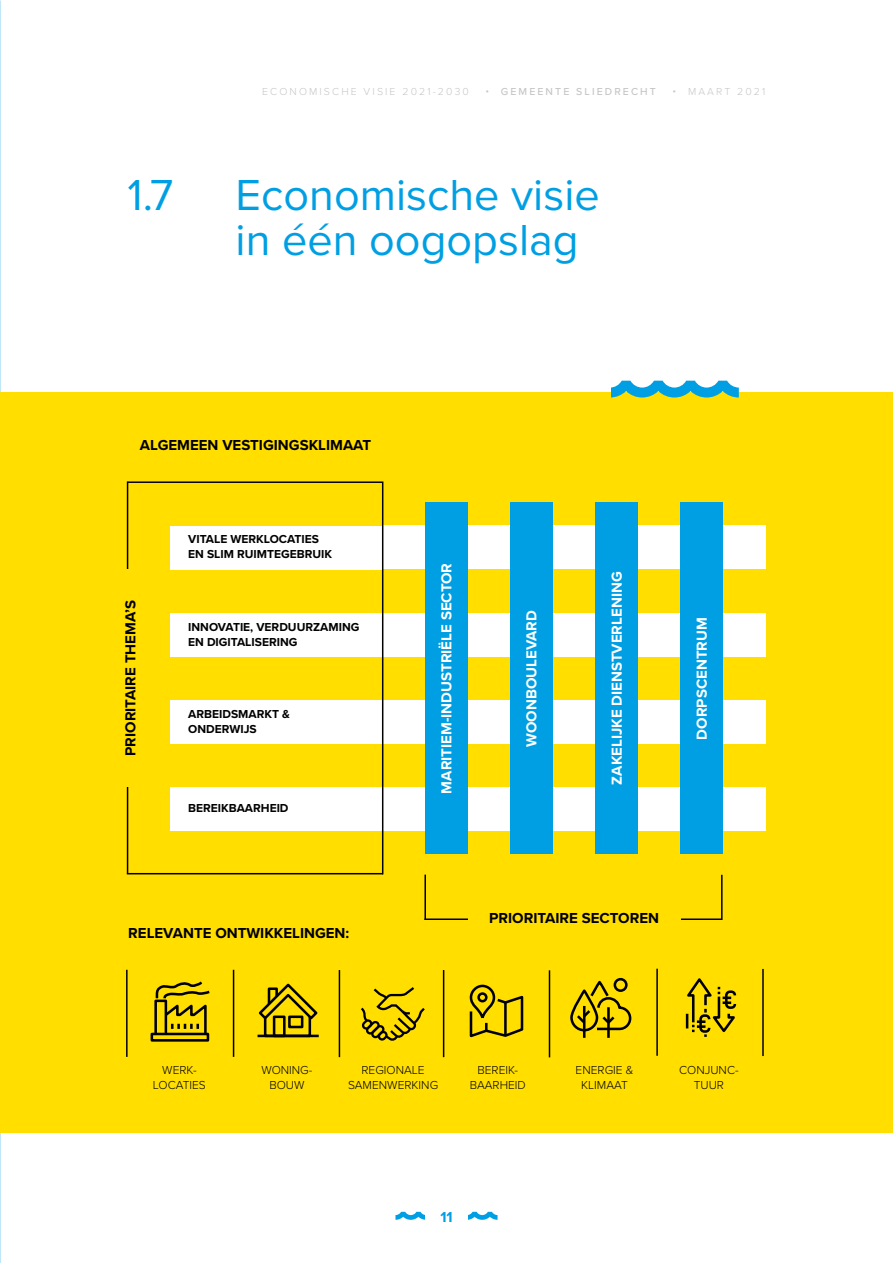
<style>
.page{position:relative;width:893px;height:1263px;background:#fff}
.page>*{position:absolute;margin:0;border:0;box-sizing:border-box;transform-origin:0 0}
.t1{font:45px/45px "Proxima Nova";color:#009fe3}
.t2{font:700 15px "Proxima Nova";color:#000}
.t3{font:700 15px "Proxima Nova";color:#fff}
.t4{font:700 15px "Proxima Nova";color:#009fe3}
.t5{font:700 12px/15px "Proxima Nova";color:#000}
.t6{font:300 12px/15px "Proxima Nova";color:#000;text-align:center}
.t7{font:300 10.5px "Proxima Nova";letter-spacing:.2em;color:#c6c6c6}
.t8{font:500 10.5px "Proxima Nova";letter-spacing:.2em;color:#c6c6c6}
.s1{font-weight:300}
</style>
<div class="page">
<svg style="left:396px;top:1212px;width:101px;height:8px"></svg>
<div style="left:425px;top:1207px;width:43px;height:18px;background:#fff"></div>
<div style="left:0;top:392px;width:893px;height:740px;background:#ffde00"></div>
<div style="left:383px;top:526px;width:382px;height:43px;background:#fff"></div>
<div style="left:383px;top:613px;width:382px;height:43px;background:#fff"></div>
<div style="left:383px;top:700px;width:382px;height:43px;background:#fff"></div>
<div style="left:383px;top:787px;width:382px;height:43px;background:#fff"></div>
<svg style="left:611px;top:381px;width:128px;height:16px"></svg>
<div style="left:170px;top:526px;width:213px;height:43px;background:#fff"></div>
<div style="left:170px;top:613px;width:213px;height:43px;background:#fff"></div>
<div style="left:170px;top:700px;width:213px;height:43px;background:#fff"></div>
<div style="left:170px;top:787px;width:213px;height:44px;background:#fff"></div>
<hr style="left:128px;top:481px;width:255px;height:2px;background:#000">
<hr style="left:127px;top:873px;width:256px;height:1px;background:#000">
<hr style="left:127px;top:481px;width:1px;height:393px;background:#000">
<div style="left:124px;top:569px;width:43px;height:218px;background:#ffde00"></div>
<hr style="left:382px;top:483px;width:1px;height:391px;background:#000">
<div style="left:425px;top:502px;width:43px;height:352px;background:#009fe3"></div>
<div style="left:510px;top:503px;width:43px;height:351px;background:#009fe3"></div>
<div style="left:595px;top:502px;width:43px;height:352px;background:#009fe3"></div>
<div style="left:680px;top:502px;width:43px;height:352px;background:#009fe3"></div>
<hr style="left:424px;top:918px;width:298px;height:2px;background:#000">
<hr style="left:424px;top:875px;width:2px;height:45px;background:#000">
<hr style="left:721px;top:875px;width:2px;height:45px;background:#000">
<div style="left:468px;top:911px;width:212px;height:44px;background:#ffde00"></div>
<hr style="left:126px;top:970px;width:2px;height:87px;background:#000">
<hr style="left:233px;top:970px;width:1px;height:87px;background:#000">
<hr style="left:339px;top:970px;width:1px;height:87px;background:#000">
<hr style="left:443px;top:970px;width:1px;height:87px;background:#000">
<hr style="left:549px;top:970px;width:1px;height:87px;background:#000">
<hr style="left:656px;top:969px;width:2px;height:87px;background:#000">
<hr style="left:762px;top:969px;width:2px;height:87px;background:#000">
<svg style="left:685px;top:978px;width:52px;height:59px"></svg>
<div style="left:699px;top:1014px;width:11px;height:19px;border:3px solid #000;border-radius:4px"></div>
<div style="left:570px;top:989px;width:28px;height:42px;border:3px solid #000;border-radius:13px"></div>
<svg style="left:574px;top:982px;width:58px;height:56px"></svg>
<div style="left:614px;top:978px;width:14px;height:14px;border:3px solid #000;border-radius:50%"></div>
<svg style="left:469px;top:993px;width:55px;height:45px"></svg>
<div style="left:470px;top:985px;width:25px;height:34px;border:3px solid #000;border-radius:11px"></div>
<div style="left:477px;top:992px;width:11px;height:10px;border:3px solid #000;border-radius:50%"></div>
<svg style="left:361px;top:987px;width:64px;height:54px"></svg>
<div style="left:264px;top:1015px;width:47px;height:22px;border:3px solid #000"></div>
<svg style="left:258px;top:983px;width:60px;height:39px"></svg>
<div style="left:273px;top:1015px;width:13px;height:22px;border:3px solid #000"></div>
<div style="left:288px;top:1015px;width:15px;height:13px;border:3px solid #000"></div>
<hr style="left:258px;top:1035px;width:61px;height:2px;background:#000">
<div style="left:151px;top:1033px;width:58px;height:9px;border:3px solid #000"></div>
<svg style="left:154px;top:981px;width:56px;height:55px"></svg>
<p class="t7" style="left:262px;top:84px;width:208px">ECONOMISCHE VISIE 2021-2030</p>
<p class="t8" style="left:485px;top:84px;width:172px"><span class="s1">•</span> GEMEENTE SLIEDRECHT</p>
<p class="t7" style="left:672px;top:84px;width:94px">• MAART 2021</p>
<h1 class="t1" style="left:128px;top:170px;width:47px">1.7</h1>
<h1 class="t1" style="left:236px;top:170px;width:366px">Economische visie in één oogopslag</h1>
<p class="t2" style="left:140px;top:434px;width:233px">ALGEMEEN VESTIGINGSKLIMAAT</p>
<p class="t2" style="left:119px;top:756px;width:157px;rotate:-90deg">PRIORITAIRE THEMA’S</p>
<p class="t5" style="left:188px;top:532px;width:145px">VITALE WERKLOCATIES<br>EN SLIM RUIMTEGEBRUIK</p>
<p class="t5" style="left:188px;top:619px;width:173px">INNOVATIE, VERDUURZAMING<br>EN DIGITALISERING</p>
<p class="t5" style="left:188px;top:706px;width:103px">ARBEIDSMARKT &amp;<br>ONDERWIJS</p>
<p class="t5" style="left:188px;top:800px;width:102px">BEREIKBAARHEID</p>
<p class="t2" style="left:128px;top:922px;width:223px">RELEVANTE ONTWIKKELINGEN:</p>
<p class="t3" style="left:435px;top:793px;width:232px;rotate:-90deg">MARITIEM-INDUSTRIËLE SECTOR</p>
<p class="t3" style="left:520px;top:747px;width:138px;rotate:-90deg">WOONBOULEVARD</p>
<p class="t3" style="left:605px;top:784px;width:214px;rotate:-90deg">ZAKELIJKE DIENSTVERLENING</p>
<p class="t3" style="left:690px;top:739px;width:124px;rotate:-90deg">DORPSCENTRUM</p>
<p class="t2" style="left:489px;top:907px;width:171px">PRIORITAIRE SECTOREN</p>
<p class="t6" style="left:153px;top:1062px;width:54px">WERK-<br>LOCATIES</p>
<p class="t6" style="left:262px;top:1062px;width:52px">WONING-<br>BOUW</p>
<p class="t6" style="left:348px;top:1062px;width:92px">REGIONALE<br>SAMENWERKING</p>
<p class="t6" style="left:470px;top:1062px;width:58px">BEREIK-<br>BAARHEID</p>
<p class="t6" style="left:576px;top:1062px;width:59px">ENERGIE &amp;<br>KLIMAAT</p>
<p class="t6" style="left:679px;top:1062px;width:61px">CONJUNC-<br>TUUR</p>
<p class="t4" style="left:440px;top:1206px;width:14px">11</p>
</div>
